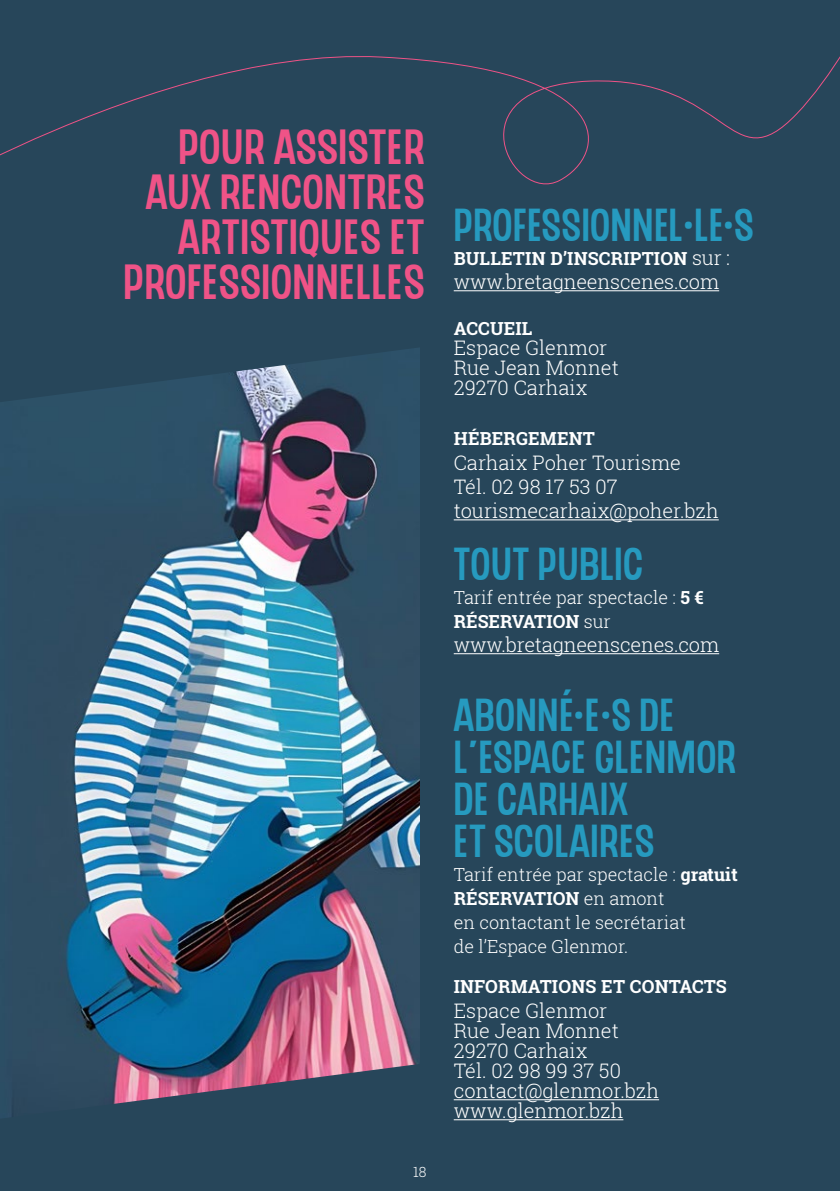
<style>
.page{position:relative;width:840px;height:1191px;background:#fff}
.page>*{position:absolute;margin:0;border:0;box-sizing:border-box;transform-origin:0 0}
.t1{font:49.2px/44.6px "CHEDROS";letter-spacing:.02em;color:#ef5387;text-align:right}
.t2{font:46px/41.8px "CHEDROS";letter-spacing:.02em;color:#269abf}
.t3{font:300 20px/20px "Roboto Slab";color:#fff}
.t4{font:300 18px/24px "Roboto Slab";color:#fff}
.t5{font:700 18px "Roboto Slab";letter-spacing:.01em;color:#fff}
.t6{font:300 14px "Roboto Slab";color:#fff}
.s1{font-weight:300;font-size:20px}
.s2{font-weight:700}
</style>
<div class="page">
<div style="left:0;top:0;width:839px;height:1191px;background:#27465a"></div>
<img style="left:0;top:348px;width:420px;height:770px">
<hr style="left:453px;top:290px;width:265px;height:1px;background:#fff">
<hr style="left:453px;top:519px;width:265px;height:1px;background:#fff">
<hr style="left:453px;top:653px;width:265px;height:1px;background:#fff">
<hr style="left:453px;top:1099px;width:205px;height:1px;background:#fff">
<hr style="left:453px;top:1119px;width:170px;height:1px;background:#fff">
<svg style="left:0;top:56px;width:839px;height:129px"></svg>
<h1 class="t1" style="left:123px;top:129px;width:302px">POUR ASSISTER<br>AUX RENCONTRES<br>ARTISTIQUES ET<br>PROFESSIONNELLES</h1>
<p class="t6" style="left:413px;top:1162px;width:15px">18</p>
<h2 class="t2" style="left:453px;top:208px;width:301px">PROFESSIONNEL·LE·S</h2>
<p class="t5" style="left:453px;top:246px;width:277px">BULLETIN D’INSCRIPTION <span class="s1">sur :</span></p>
<p class="t3" style="left:453px;top:271px;width:267px">www.bretagneenscenes.com</p>
<p class="t5" style="left:453px;top:316px;width:80px">ACCUEIL</p>
<p class="t3" style="left:453px;top:337px;width:166px">Espace Glenmor<br>Rue Jean Monnet<br>29270 Carhaix</p>
<p class="t5" style="left:453px;top:426px;width:143px">HÉBERGEMENT</p>
<p class="t3" style="left:453px;top:450px;width:266px;line-height:24px">Carhaix Poher Tourisme<br>Tél. 02 98 17 53 07 tourismecarhaix@poher.bzh</p>
<h2 class="t2" style="left:453px;top:546px;width:190px">TOUT PUBLIC</h2>
<p class="t4" style="left:453px;top:585px;width:251px">Tarif entrée par spectacle : <span class="s2">5 €<br>RÉSERVATION</span> sur</p>
<p class="t3" style="left:453px;top:634px;width:267px">www.bretagneenscenes.com</p>
<h2 class="t2" style="left:453px;top:697px;width:283px">ABONNÉ·E·S DE<br>L’ESPACE GLENMOR<br>DE CARHAIX<br>ET SCOLAIRES</h2>
<p class="t4" style="left:453px;top:861px;width:285px">Tarif entrée par spectacle : <span class="s2">gratuit<br>RÉSERVATION</span> en amont<br>en contactant le secrétariat<br>de l’Espace Glenmor.</p>
<p class="t5" style="left:453px;top:973px;width:274px">INFORMATIONS ET CONTACTS</p>
<p class="t3" style="left:453px;top:1000px;width:207px">Espace Glenmor<br>Rue Jean Monnet<br>29270 Carhaix<br>Tél. 02 98 99 37 50 contact@glenmor.bzh www.glenmor.bzh</p>
</div>
